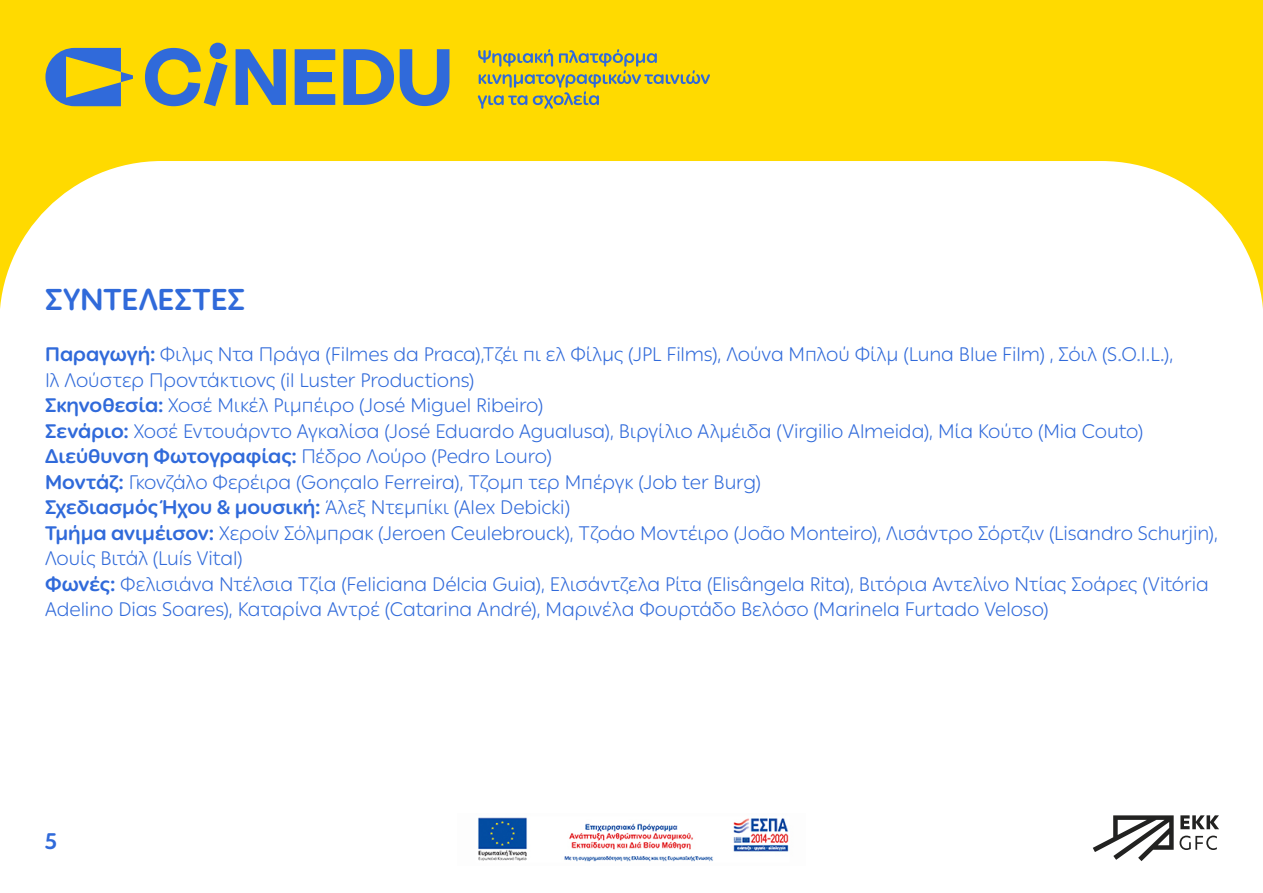
<style>
.page{position:relative;width:1263px;height:893px;background:#fff}
.page>*{position:absolute;margin:0;border:0;box-sizing:border-box;transform-origin:0 0}
.t1{font:700 30px "Ping Round LCG";color:#306ada}
.t2{font:700 22.5px "Ping Round LCG";color:#306ada}
.t3{font:300 19.5px/25.5px "Ping Round LCG";letter-spacing:-.005em;color:#306ada}
.s1{font-weight:700}
</style>
<div class="page">
<div style="left:0;top:0;width:1263px;height:161px;background:#ffda00"></div>
<svg style="left:0;top:161px;width:1263px;height:148px"></svg>
<svg style="left:45px;top:48px;width:88px;height:58px"></svg>
<svg style="left:145px;top:43px;width:83px;height:63px"></svg>
<svg style="left:236px;top:49px;width:50px;height:56px"></svg>
<svg style="left:295px;top:49px;width:40px;height:56px"></svg>
<svg style="left:343px;top:49px;width:51px;height:56px"></svg>
<svg style="left:400px;top:49px;width:49px;height:57px"></svg>
<svg style="left:478px;top:49px;width:232px;height:60px"></svg>
<img style="left:478px;top:817px;width:311px;height:45px">
<svg style="left:1093px;top:815px;width:126px;height:46px"></svg>
<h1 class="t1" style="left:45px;top:276px;width:201px">ΣΥΝΤΕΛΕΣΤΕΣ</h1>
<p class="t3" style="left:45px;top:341px;width:1174px"><span class="s1">Παραγωγή:</span> Φιλμς Ντα Πράγα (Filmes da Praca),Τζέι πι ελ Φίλμς (JPL Films), Λούνα Μπλού Φίλμ (Luna Blue Film) , Σόιλ (S.O.I.L.),<br>Ιλ Λούστερ Προντάκτιονς (il Luster Productions)<br><span class="s1">Σκηνοθεσία:</span> Χοσέ Μικέλ Ριμπέιρο (José Miguel Ribeiro)<br><span class="s1">Σενάριο:</span> Xοσέ Εντουάρντο Αγκαλίσα (José Eduardo Agualusa), Βιργίλιο Αλμέιδα (Virgilio Almeida), Mία Κούτο (Mia Couto)<br><span class="s1">Διεύθυνση Φωτογραφίας:</span> Πέδρο Λούρο (Pedro Louro)<br><span class="s1">Μοντάζ:</span> Γκονζάλο Φερέιρα (Gonçalo Ferreira), Τζομπ τερ Μπέργκ (Job ter Burg)<br><span class="s1">Σχεδιασμός Ήχου &amp; μουσική:</span> Άλεξ Ντεμπίκι (Alex Debicki)<br><span class="s1">Τμήμα ανιμέισον:</span> Χεροίν Σόλμπρακ (Jeroen Ceulebrouck), Τζοάο Μοντέιρο (João Monteiro), Λισάντρο Σόρτζιν (Lisandro Schurjin), Λουίς Βιτάλ (Luís Vital)<br><span class="s1">Φωνές:</span> Φελισιάνα Ντέλσια Τζία (Feliciana Délcia Guia), Ελισάντζελα Ρίτα (Elisângela Rita), Βιτόρια Αντελίνο Ντίας Σοάρες (Vitória Adelino Dias Soares), Καταρίνα Αντρέ (Catarina André), Mαρινέλα Φουρτάδο Βελόσο (Marinela Furtado Veloso)</p>
<p class="t2" style="left:45px;top:824px;width:14px">5</p>
</div>
